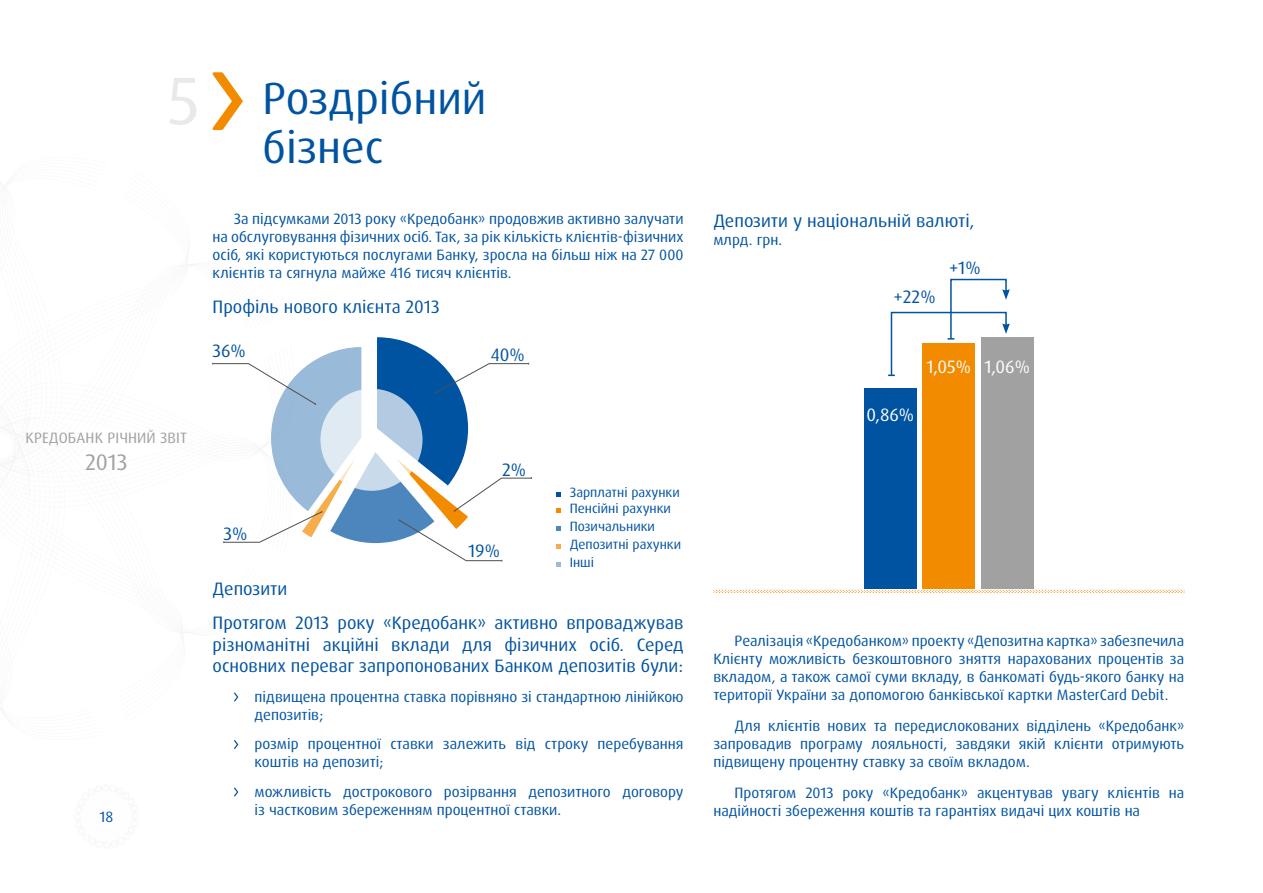
<style>
.page{position:relative;width:1263px;height:893px;background:#fff}
.page>*{position:absolute;margin:0;border:0;box-sizing:border-box;transform-origin:0 0}
.t1{font:67.5px "Dax Pro";color:#eae9e9}
.t2{font:45px/49.5px "Dax Pro";color:#0053a1}
.t3{font:22.5px "Dax Pro";color:#a1a1a1}
.t4{font:18px/34.3px "Dax Pro";color:#0053a1}
.t5{font:18px "Dax Pro";color:#fff}
.t6{font:15px/18px "Dax Pro";color:#0053a1}
.t7{font:15px "Dax Pro";letter-spacing:.01em;color:#a1a1a1}
.t8{font:13.5px/18px "Dax Pro";color:#0053a1}
</style>
<div class="page">
<svg style="left:213px;top:72px;width:30px;height:58px"></svg>
<svg style="left:234px;top:692px;width:4px;height:10px"></svg>
<svg style="left:234px;top:740px;width:4px;height:9px"></svg>
<svg style="left:234px;top:787px;width:4px;height:10px"></svg>
<svg style="left:556px;top:492px;width:5px;height:5px"></svg>
<svg style="left:556px;top:508px;width:5px;height:5px"></svg>
<svg style="left:556px;top:526px;width:5px;height:5px"></svg>
<svg style="left:556px;top:544px;width:5px;height:5px"></svg>
<svg style="left:556px;top:562px;width:5px;height:5px"></svg>
<svg style="left:212px;top:337px;width:320px;height:224px"></svg>
<svg style="left:320px;top:389px;width:103px;height:102px"></svg>
<svg style="left:713px;top:590px;width:471px;height:3px"></svg>
<div style="left:922px;top:344px;width:53px;height:245px;background:#f38b00"></div>
<div style="left:864px;top:389px;width:53px;height:200px;background:#0053a1"></div>
<div style="left:981px;top:338px;width:53px;height:251px;background:#a1a1a1"></div>
<svg style="left:888px;top:278px;width:122px;height:99px"></svg>
<h1 class="t1" style="left:168px;top:57px;width:34px">5</h1>
<h2 class="t2" style="left:262px;top:73px;width:225px">Роздрібний бізнес</h2>
<p class="t6" style="left:213px;top:210px;width:472px;text-align:justify;text-indent:21px">За підсумками 2013 року «Кредобанк» продовжив активно залучати на обслуговування фізичних осіб. Так, за рік кількість клієнтів-фізичних осіб, які користуються послугами Банку, зросла на більш ніж на 27 000 клієнтів та сягнула майже 416 тисяч клієнтів.</p>
<p class="t4" style="left:213px;top:289px;width:228px">Профіль нового клієнта 2013</p>
<p class="t4" style="left:213px;top:333px;width:35px">36%</p>
<p class="t4" style="left:491px;top:338px;width:35px">40%</p>
<p class="t7" style="left:26px;top:428px;width:163px">КРЕДОБАНК РІЧНИЙ ЗВІТ</p>
<h3 class="t3" style="left:85px;top:447px;width:44px">2013</h3>
<p class="t6" style="left:100px;top:808px;width:15px">18</p>
<p class="t4" style="left:224px;top:517px;width:25px">3%</p>
<p class="t4" style="left:502px;top:452px;width:26px">2%</p>
<p class="t4" style="left:468px;top:534px;width:33px">19%</p>
<p class="t8" style="left:570px;top:484px;width:112px;line-height:16.2px">Зарплатні рахунки<br>Пенсійні рахунки</p>
<p class="t8" style="left:570px;top:517px;width:113px">Позичальники<br>Депозитні рахунки<br>Інші</p>
<p class="t4" style="left:213px;top:571px;width:472px">Депозити<br>Протягом 2013 року «Кредобанк» активно впроваджував</p>
<p class="t4" style="left:213px;top:634px;width:472px;line-height:21.6px">різноманітні акційні вклади для фізичних осіб. Серед основних переваг запропонованих Банком депозитів були:</p>
<p class="t6" style="left:255px;top:687px;width:430px">підвищена процентна ставка порівняно зі стандартною лінійкою депозитів;</p>
<p class="t6" style="left:255px;top:735px;width:430px">розмір процентної ставки залежить від строку перебування коштів на депозиті;</p>
<p class="t6" style="left:255px;top:782px;width:430px">можливість дострокового розірвання депозитного договору із частковим збереженням процентної ставки.</p>
<p class="t4" style="left:713px;top:203px;width:262px">Депозити у національній валюті,</p>
<p class="t6" style="left:713px;top:231px;width:70px">млрд. грн.</p>
<p class="t4" style="left:893px;top:280px;width:44px">+22%</p>
<p class="t4" style="left:949px;top:250px;width:33px">+1%</p>
<p class="t5" style="left:866px;top:403px;width:49px">0,86%</p>
<p class="t5" style="left:927px;top:355px;width:46px">1,05%</p>
<p class="t5" style="left:985px;top:355px;width:47px">1,06%</p>
<p class="t6" style="left:713px;top:632px;width:472px;text-align:justify;text-indent:21px">Реалізація «Кредобанком» проекту «Депозитна картка» забезпечила Клієнту можливість безкоштовного зняття нарахованих процентів за вкладом, а також самої суми вкладу, в банкоматі будь-якого банку на території України за допомогою банківської картки MasterCard Debit.</p>
<p class="t6" style="left:713px;top:717px;width:472px;text-align:justify;text-indent:21px">Для клієнтів нових та передислокованих відділень «Кредобанк» запровадив програму лояльності, завдяки якій клієнти отримують підвищену процентну ставку за своїм вкладом.</p>
<p class="t6" style="left:713px;top:783px;width:472px;text-indent:21px">Протягом 2013 року «Кредобанк» акцентував увагу клієнтів на надійності збереження коштів та гарантіях видачі цих коштів на</p>
</div>
